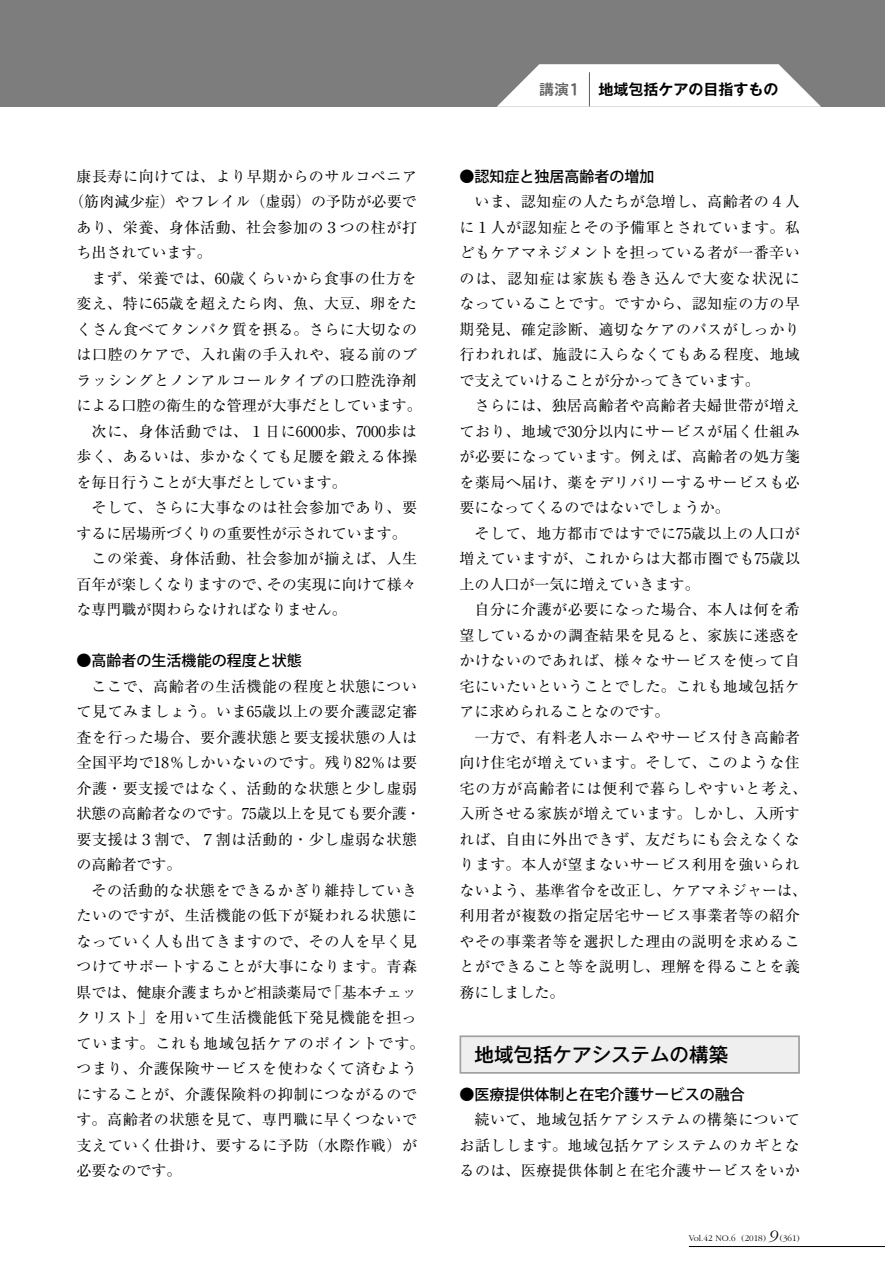
<style>
.page{position:relative;width:885px;height:1263px;background:#fff}
.page>*{position:absolute;margin:0;border:0;box-sizing:border-box;transform-origin:0 0}
.t1{font:500 19.5px "Gothic MB101 Pro";color:#000}
.t2{font:15px/25.5px "Ryumin Pro";letter-spacing:.035em;color:#000;text-align:justify}
.t3{font:15px "Ryumin Pro";color:#000}
.t4{font:500 15px "Koz Go Pro";color:#000}
.t5{font:15px "Ryumin Pro";letter-spacing:.01em;color:#000}
.t6{font:700 15px "Gothic MB101 Pro De";color:#000}
.t7{font:300 9px "Garamond";color:#000}
.s1{font-family:"TB Go Std B";font-weight:400;color:#666464}
.s2{font-style:italic;font-size:16.5px}
</style>
<div class="page">
<hr style="left:688px;top:1246px;width:196px;height:1px;background:#000">
<div style="left:459px;top:1035px;width:340px;height:39px;background:#efefef;border:2px solid #9fa0a0"></div>
<div style="left:0;top:0;width:884px;height:106px;background:#7d7d7d"></div>
<svg style="left:496px;top:64px;width:325px;height:43px;background:#ececec"></svg>
<hr style="left:589px;top:72px;width:1px;height:34px;background:#666464">
<p class="t2" style="left:77px;top:162px;width:342px">康長寿に向けては、より早期からのサルコペニア</p>
<p class="t5" style="left:69px;top:190px;width:349px">（筋肉減少症）やフレイル（虚弱）の予防が必要で</p>
<p class="t2" style="left:77px;top:213px;width:342px">あり、栄養、身体活動、社会参加の３つの柱が打</p>
<p class="t3" style="left:77px;top:241px;width:137px">ち出されています。</p>
<p class="t2" style="left:92px;top:264px;width:327px">まず、栄養では、60歳くらいから食事の仕方を</p>
<p class="t2" style="left:77px;top:290px;width:342px">変え、特に65歳を超えたら肉、魚、大豆、卵をた</p>
<p class="t2" style="left:77px;top:315px;width:342px">くさん食べてタンパク質を摂る。さらに大切なの</p>
<p class="t2" style="left:77px;top:341px;width:342px">は口腔のケアで、入れ歯の手入れや、寝る前のブ</p>
<p class="t2" style="left:77px;top:366px;width:342px">ラッシングとノンアルコールタイプの口腔洗浄剤</p>
<p class="t3" style="left:77px;top:394px;width:346px">による口腔の衛生的な管理が大事だとしています。</p>
<p class="t2" style="left:92px;top:417px;width:327px">次に、身体活動では、１日に6000歩、7000歩は</p>
<p class="t2" style="left:77px;top:443px;width:342px">歩く、あるいは、歩かなくても足腰を鍛える体操</p>
<p class="t3" style="left:77px;top:470px;width:272px">を毎日行うことが大事だとしています。</p>
<p class="t2" style="left:92px;top:494px;width:327px">そして、さらに大事なのは社会参加であり、要</p>
<p class="t3" style="left:77px;top:521px;width:331px">するに居場所づくりの重要性が示されています。</p>
<p class="t2" style="left:92px;top:545px;width:327px">この栄養、身体活動、社会参加が揃えば、人生</p>
<p class="t3" style="left:77px;top:572px;width:342px">百年が楽しくなりますので、その実現に向けて様々</p>
<p class="t3" style="left:77px;top:598px;width:272px">な専門職が関わらなければなりません。</p>
<p class="t4" style="left:77px;top:651px;width:227px">●高齢者の生活機能の程度と状態</p>
<p class="t2" style="left:77px;top:672px;width:345px;text-align:left;text-indent:15px">ここで、高齢者の生活機能の程度と状態について見てみましょう。いま65歳以上の要介護認定審査を行った場合、要介護状態と要支援状態の人は全国平均で18％しかいないのです。残り82％は要介護・要支援ではなく、活動的な状態と少し虚弱状態の高齢者なのです。75歳以上を見ても要介護・要支援は３割で、７割は活動的・少し虚弱な状態の高齢者です。</p>
<p class="t2" style="left:77px;top:876px;width:349px;text-align:left;text-indent:15px">その活動的な状態をできるかぎり維持していきたいのですが、生活機能の低下が疑われる状態になっていく人も出てきますので、その人を早く見つけてサポートすることが大事になります。青森県では、健康介護まちかど相談薬局で「基本チェックリスト」を用いて生活機能低下発見機能を担っています。これも地域包括ケアのポイントです。つまり、介護保険サービスを使わなくて済むようにすることが、介護保険料の抑制につながるのです。高齢者の状態を見て、専門職に早くつないで支えていく仕掛け、要するに予防（水際作戦）が必要なのです。</p>
<p class="t6" style="left:539px;top:77px;width:241px"><span class="s1">講演1</span> 地域包括ケアの目指すもの</p>
<p class="t4" style="left:459px;top:166px;width:196px">●認知症と独居高齢者の増加</p>
<p class="t2" style="left:459px;top:188px;width:342px;text-indent:15px">いま、認知症の人たちが急増し、高齢者の４人に１人が認知症とその予備軍とされています。私どもケアマネジメントを担っている者が一番辛いのは、認知症は家族も巻き込んで大変な状況になっていることです。ですから、認知症の方の早期発見、確定診断、適切なケアのパスがしっかり行われれば、施設に入らなくてもある程度、地域で支えていけることが分かってきています。</p>
<p class="t2" style="left:459px;top:392px;width:342px;text-indent:15px">さらには、独居高齢者や高齢者夫婦世帯が増えており、地域で30分以内にサービスが届く仕組みが必要になっています。例えば、高齢者の処方箋を薬局へ届け、薬をデリバリーするサービスも必要になってくるのではないでしょうか。</p>
<p class="t2" style="left:459px;top:519px;width:342px;text-indent:15px">そして、地方都市ではすでに75歳以上の人口が増えていますが、これからは大都市圏でも75歳以上の人口が一気に増えていきます。</p>
<p class="t2" style="left:459px;top:596px;width:342px;text-indent:15px">自分に介護が必要になった場合、本人は何を希望しているかの調査結果を見ると、家族に迷惑をかけないのであれば、様々なサービスを使って自宅にいたいということでした。これも地域包括ケアに求められることなのです。</p>
<p class="t2" style="left:459px;top:723px;width:349px;text-align:left;text-indent:15px">一方で、有料老人ホームやサービス付き高齢者向け住宅が増えています。そして、このような住宅の方が高齢者には便利で暮らしやすいと考え、入所させる家族が増えています。しかし、入所すれば、自由に外出できず、友だちにも会えなくなります。本人が望まないサービス利用を強いられないよう、基準省令を改正し、ケアマネジャーは、利用者が複数の指定居宅サービス事業者等の紹介やその事業者等を選択した理由の説明を求めることができること等を説明し、理解を得ることを義務にしました。</p>
<h1 class="t1" style="left:474px;top:1039px;width:255px">地域包括ケアシステムの構築</h1>
<p class="t4" style="left:459px;top:1084px;width:286px">●医療提供体制と在宅介護サービスの融合</p>
<p class="t2" style="left:459px;top:1106px;width:342px;text-indent:15px">続いて、地域包括ケアシステムの構築についてお話しします。地域包括ケアシステムのカギとなるのは、医療提供体制と在宅介護サービスをいか</p>
<p class="t7" style="left:688px;top:1233px;width:112px">Vol.42 NO.6 (2018) <span class="s2">9</span> (361)</p>
</div>
